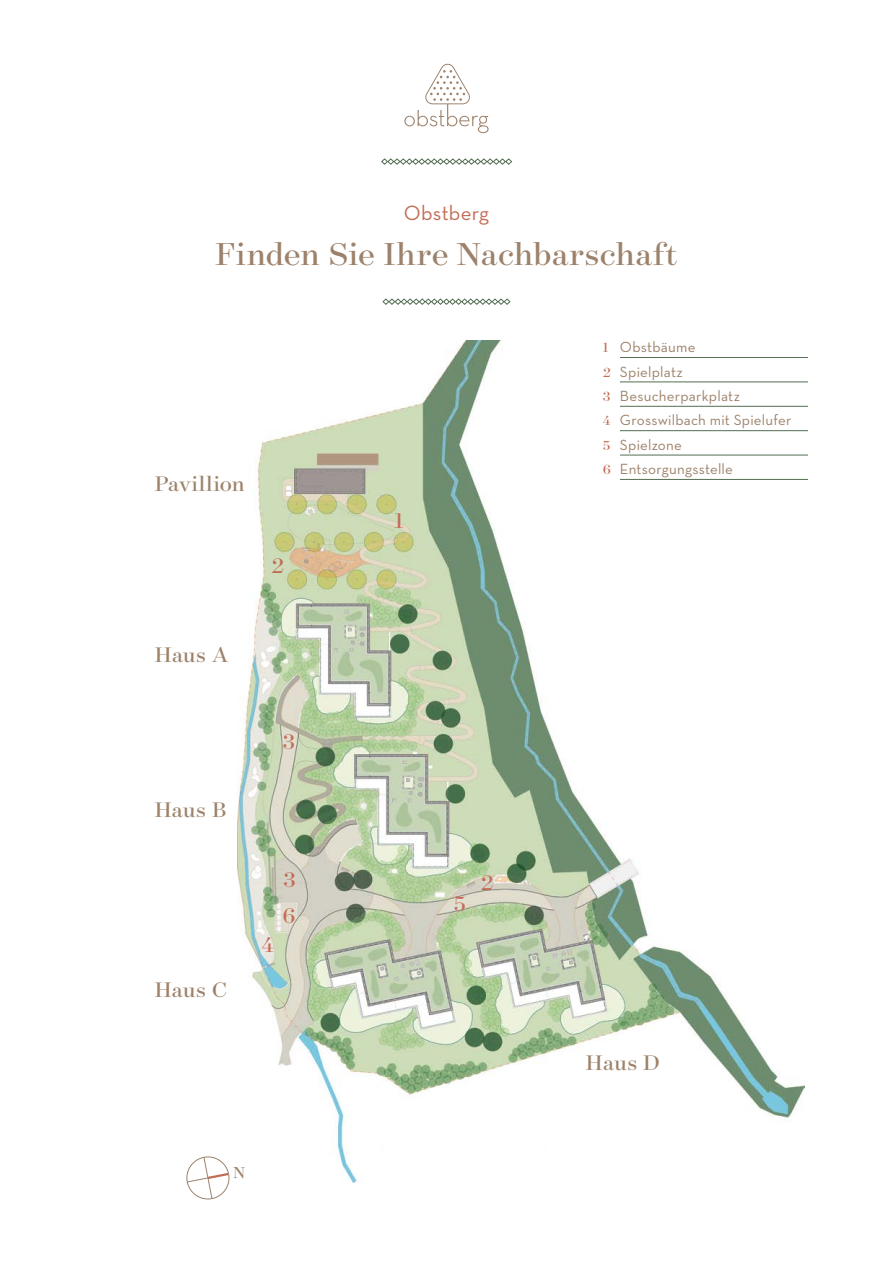
<style>
.page{position:relative;width:893px;height:1263px;background:#fff}
.page>*{position:absolute;margin:0;border:0;box-sizing:border-box;transform-origin:0 0}
.t1{font:36px "Surveyor Display";color:#9d826b}
.t2{font:24px "Surveyor Display";letter-spacing:.005em;color:#9d826b}
.t3{font:24px "Surveyor Display";color:#c26c56}
.t4{font:21px "Neutraface Text";letter-spacing:.01em;color:#c26c56}
.t5{font:18px "Surveyor Display";color:#9d826b}
.t6{font:15px/24.3px "Neutraface Text";letter-spacing:.015em;color:#9d826b}
.s1{font-family:"Surveyor Display";color:#c26c56}
</style>
<div class="page">
<img style="left:238px;top:340px;width:566px;height:842px">
<div style="left:727px;top:1142px;width:81px;height:57px;background:#fff"></div>
<svg style="left:382px;top:298px;width:129px;height:7px"></svg>
<hr style="left:620px;top:357px;width:188px;height:1px;background:#546e53">
<hr style="left:620px;top:382px;width:188px;height:1px;background:#546e53">
<hr style="left:620px;top:406px;width:188px;height:1px;background:#546e53">
<hr style="left:620px;top:430px;width:188px;height:1px;background:#546e53">
<hr style="left:620px;top:455px;width:188px;height:1px;background:#546e53">
<hr style="left:620px;top:479px;width:188px;height:1px;background:#546e53">
<svg style="left:381px;top:158px;width:131px;height:7px"></svg>
<svg style="left:187px;top:1156px;width:43px;height:43px"></svg>
<div style="left:187px;top:1157px;width:42px;height:42px;border:1px solid #9d826b;border-radius:50%"></div>
<svg style="left:404px;top:64px;width:85px;height:69px"></svg>
<h3 class="t4" style="left:404px;top:200px;width:87px">Obstberg</h3>
<h1 class="t1" style="left:215px;top:232px;width:464px">Finden Sie Ihre Nachbarschaft</h1>
<h2 class="t2" style="left:155px;top:469px;width:91px">Pavillion</h2>
<h2 class="t3" style="left:271px;top:552px;width:15px">2</h2>
<h2 class="t2" style="left:155px;top:640px;width:75px">Haus A</h2>
<h2 class="t2" style="left:155px;top:795px;width:73px">Haus B</h2>
<h2 class="t2" style="left:155px;top:975px;width:74px">Haus C</h2>
<h2 class="t3" style="left:283px;top:728px;width:14px">3</h2>
<h2 class="t3" style="left:261px;top:930px;width:15px">4</h2>
<h2 class="t3" style="left:284px;top:865px;width:14px">3</h2>
<h2 class="t3" style="left:283px;top:901px;width:15px">6</h2>
<p class="t5" style="left:233px;top:1162px;width:14px">N</p>
<h2 class="t3" style="left:395px;top:506px;width:11px">1</h2>
<p class="t6" style="left:603px;top:335px;width:190px"><span class="s1">1</span> Obstbäume<br><span class="s1">2</span> Spielplatz<br><span class="s1">3</span> Besucherparkplatz<br><span class="s1">4</span> Grosswilbach mit Spielufer<br><span class="s1">5</span> Spielzone<br><span class="s1">6</span> Entsorgungsstelle</p>
<h2 class="t3" style="left:454px;top:889px;width:14px">5</h2>
<h2 class="t3" style="left:480px;top:868px;width:15px">2</h2>
<h2 class="t2" style="left:586px;top:1048px;width:75px">Haus D</h2>
</div>
